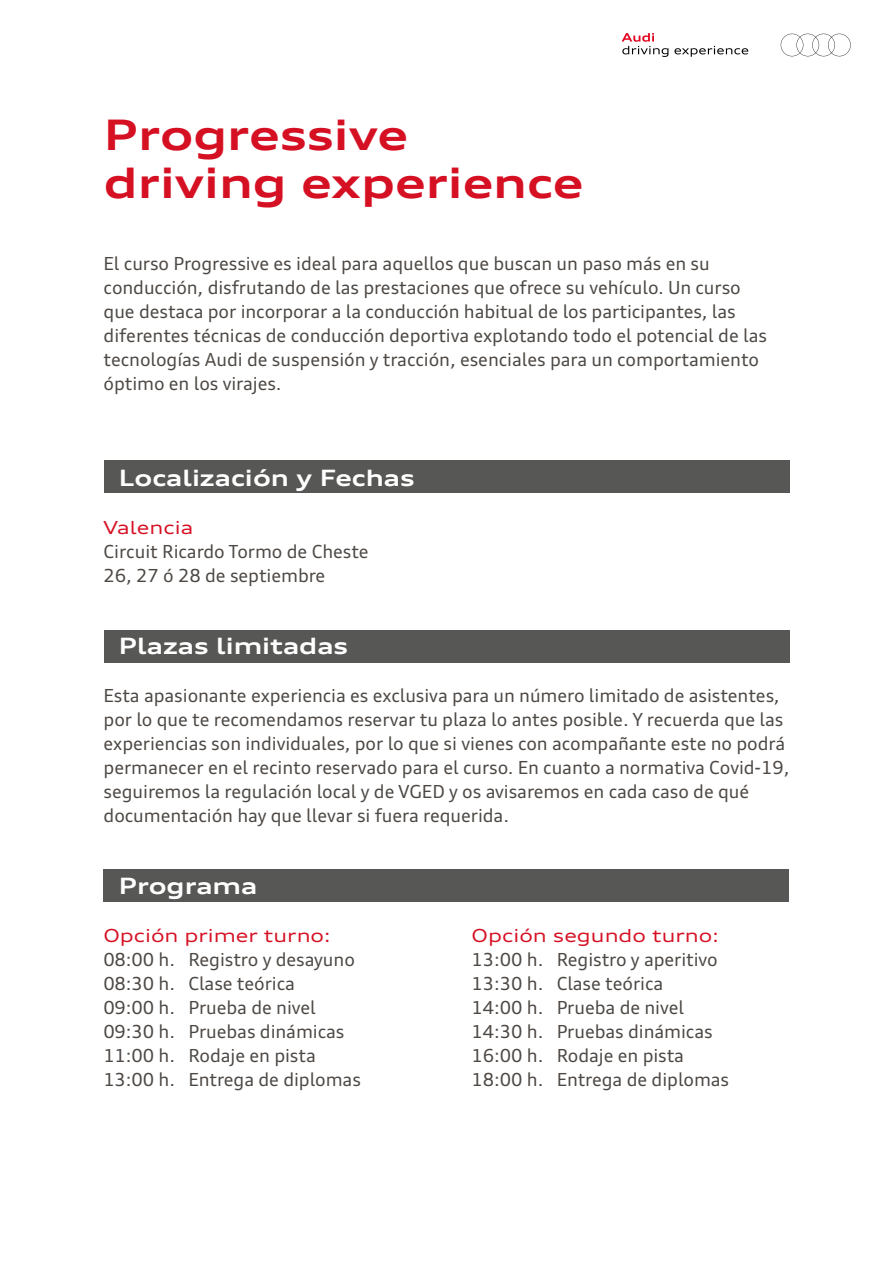
<style>
.page{position:relative;width:893px;height:1263px;background:#fff}
.page>*{position:absolute;margin:0;border:0;box-sizing:border-box;transform-origin:0 0}
.t1{font:700 expanded 42px/48px "Audi Type";color:#d61023}
.t2{font:700 expanded 22.5px "Audi Type";color:#fff}
.t3{font:18px/24px "Audi Type";letter-spacing:-.005em;color:#4d4844}
.t4{font:expanded 18px "Audi Type";color:#d61023}
</style>
<div class="page">
<svg style="left:622px;top:33px;width:46px;height:24px"></svg>
<svg style="left:674px;top:46px;width:74px;height:11px"></svg>
<svg style="left:781px;top:34px;width:70px;height:22px"></svg>
<div style="left:104px;top:869px;width:685px;height:33px;background:#575756"></div>
<div style="left:104px;top:461px;width:685px;height:32px;background:#575756"></div>
<div style="left:104px;top:630px;width:685px;height:33px;background:#575756"></div>
<h1 class="t1" style="left:104px;top:110px;width:481px">Progressive driving experience</h1>
<p class="t3" style="left:104px;top:251px;width:665px">El curso Progressive es ideal para aquellos que buscan un paso más en su conducción, disfrutando de las prestaciones que ofrece su vehículo. Un curso que destaca por incorporar a la conducción habitual de los participantes, las diferentes técnicas de conducción deportiva explotando todo el potencial de las tecnologías Audi de suspensión y tracción, esenciales para un comportamiento óptimo en los virajes.</p>
<p class="t2" style="left:119px;top:463px;width:297px">Localización y Fechas</p>
<p class="t4" style="left:104px;top:515px;width:91px">Valencia</p>
<p class="t3" style="left:104px;top:539px;width:267px">Circuit Ricardo Tormo de Cheste<br>26, 27 ó 28 de septiembre</p>
<p class="t2" style="left:119px;top:631px;width:231px">Plazas limitadas</p>
<p class="t3" style="left:104px;top:683px;width:687px">Esta apasionante experiencia es exclusiva para un número limitado de asistentes, por lo que te recomendamos reservar tu plaza lo antes posible. Y recuerda que las experiencias son individuales, por lo que si vienes con acompañante este no podrá permanecer en el recinto reservado para el curso. En cuanto a normativa Covid-19, seguiremos la regulación local y de VGED y os avisaremos en cada caso de qué documentación hay que llevar si fuera requerida.</p>
<p class="t2" style="left:119px;top:871px;width:140px">Programa</p>
<p class="t4" style="left:103px;top:923px;width:229px">Opción primer turno:</p>
<p class="t3" style="left:103px;top:947px;width:259px">08:00 h. Registro y desayuno<br>08:30 h. Clase teórica<br>09:00 h. Prueba de nivel<br>09:30 h. Pruebas dinámicas<br>11:00 h. Rodaje en pista<br>13:00 h. Entrega de diplomas</p>
<p class="t4" style="left:472px;top:923px;width:249px">Opción segundo turno:</p>
<p class="t3" style="left:472px;top:947px;width:259px">13:00 h. Registro y aperitivo<br>13:30 h. Clase teórica<br>14:00 h. Prueba de nivel<br>14:30 h. Pruebas dinámicas<br>16:00 h. Rodaje en pista<br>18:00 h. Entrega de diplomas</p>
</div>
